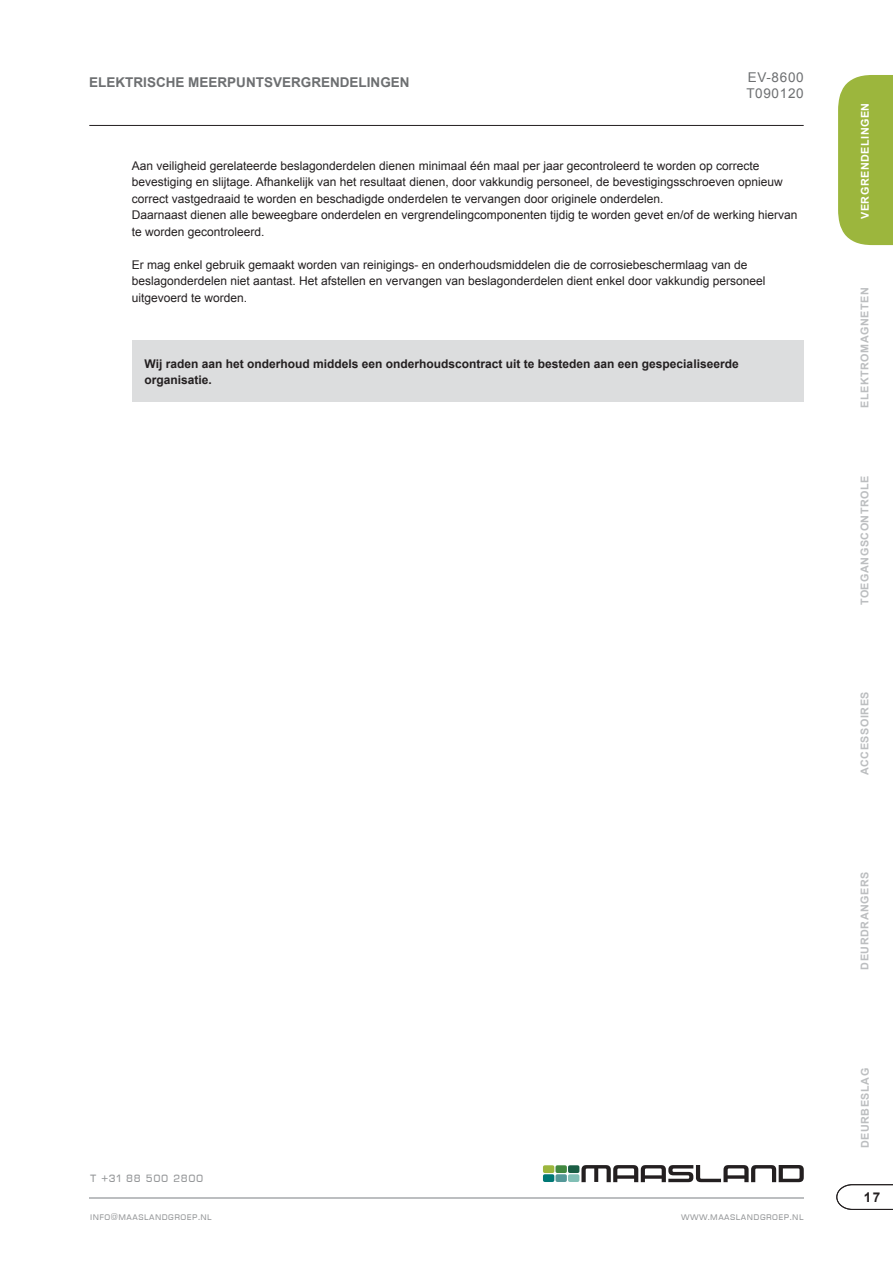
<style>
.page{position:relative;width:893px;height:1263px;background:#fff}
.page>*{position:absolute;margin:0;border:0;box-sizing:border-box;transform-origin:0 0}
.t1{font:700 13.5px "Arial";color:#6d6f71}
.t2{font:13.5px/16.2px "Arial";letter-spacing:.05em;color:#6d6f71}
.t3{font:700 13.5px "Arial";color:#231f20}
.t4{font:12.75px "Eurostile DCD";letter-spacing:.05em;color:#949698}
.t5{font:12px/16.5px "Arial";color:#231f20}
.t6{font:700 12px/16.5px "Arial";color:#231f20}
.t7{font:700 10.8px "Arial";letter-spacing:.05em;color:#bcbec0}
.t8{font:700 10.8px "Arial";letter-spacing:.05em;color:#fff}
.t9{font:9.75px "Eurostile DCD";letter-spacing:.05em;color:#949698}
</style>
<div class="page">
<div style="left:838px;top:75px;width:55px;height:170px;background:#9cb63d"></div>
<img style="left:581px;top:1182px;width:219px;height:1px">
<svg style="left:543px;top:1165px;width:261px;height:17px"></svg>
<hr style="left:89px;top:1197px;width:715px;height:2px;background:#bcbec0">
<hr style="left:89px;top:125px;width:715px;height:1px;background:#231f20">
<svg style="left:836px;top:1184px;width:57px;height:26px"></svg>
<div style="left:132px;top:340px;width:672px;height:62px;background:#dcddde"></div>
<p class="t1" style="left:89px;top:73px;width:322px">ELEKTRISCHE MEERPUNTSVERGRENDELINGEN</p>
<p class="t2" style="left:746px;top:69px;width:59px">EV-8600<br>T090120</p>
<p class="t5" style="left:132px;top:157px;width:667px">Aan veiligheid gerelateerde beslagonderdelen dienen minimaal één maal per jaar gecontroleerd te worden op correcte bevestiging en slijtage. Afhankelijk van het resultaat dienen, door vakkundig personeel, de bevestigingsschroeven opnieuw correct vastgedraaid te worden en beschadigde onderdelen te vervangen door originele onderdelen.<br>Daarnaast dienen alle beweegbare onderdelen en vergrendelingcomponenten tijdig te worden gevet en/of de werking hiervan te worden gecontroleerd.</p>
<p class="t5" style="left:132px;top:256px;width:635px">Er mag enkel gebruik gemaakt worden van reinigings- en onderhoudsmiddelen die de corrosiebeschermlaag van de beslagonderdelen niet aantast. Het afstellen en vervangen van beslagonderdelen dient enkel door vakkundig personeel uitgevoerd te worden.</p>
<p class="t6" style="left:145px;top:355px;width:596px">Wij raden aan het onderhoud middels een onderhoudscontract uit te besteden aan een gespecialiseerde organisatie.</p>
<p class="t4" style="left:90px;top:1171px;width:115px">t +31 88 500 2800</p>
<p class="t9" style="left:90px;top:1211px;width:123px">info@maaslandgroep.nl</p>
<p class="t9" style="left:681px;top:1211px;width:124px">www.maaslandgroep.nl</p>
<p class="t8" style="left:858px;top:219px;width:118px;rotate:-90deg">VERGRENDELINGEN</p>
<p class="t7" style="left:858px;top:408px;width:122px;rotate:-90deg">ELEKTROMAGNETEN</p>
<p class="t7" style="left:857px;top:605px;width:131px;rotate:-90deg">TOEGANGSCONTROLE</p>
<p class="t7" style="left:858px;top:775px;width:85px;rotate:-90deg">ACCESSOIRES</p>
<p class="t7" style="left:857px;top:969px;width:99px;rotate:-90deg">DEURDRANGERS</p>
<p class="t7" style="left:858px;top:1148px;width:81px;rotate:-90deg">DEURBESLAG</p>
<p class="t3" style="left:864px;top:1188px;width:18px">17</p>
</div>
